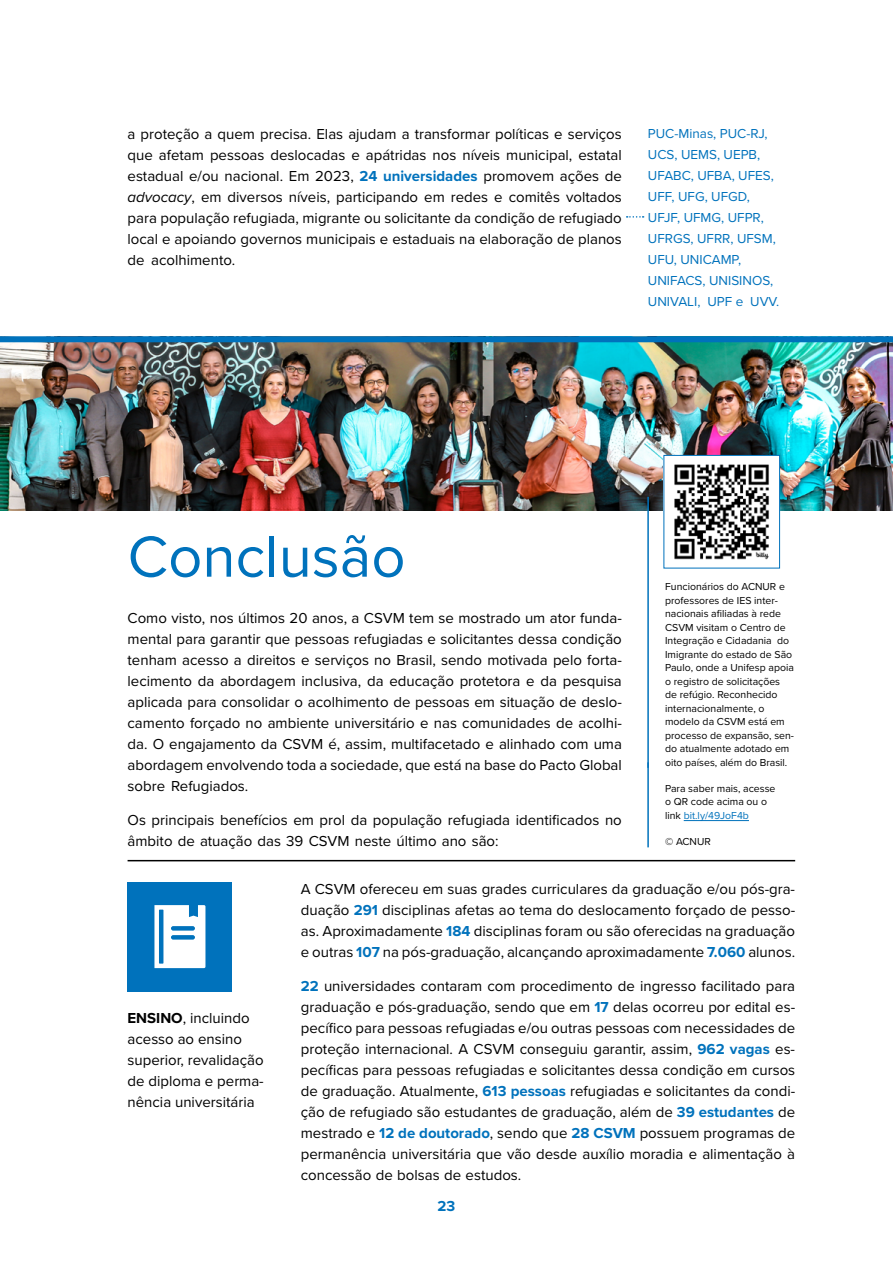
<style>
.page{position:relative;width:893px;height:1263px;background:#fff}
.page>*{position:absolute;margin:0;border:0;box-sizing:border-box;transform-origin:0 0}
.t1{font:60px "Proxima Nova";color:#0072bc}
.t2{font:15px/21px "Proxima Nova";color:#000;text-align:justify}
.t3{font:700 15px "Proxima Nova";color:#0072bc}
.t4{font:13.5px/21px "Proxima Nova";color:#0072bc}
.t5{font:10.5px/13.5px "Proxima Nova";color:#000}
.s1{font-weight:700;color:#0072bc}
.s2{font-style:italic}
.s3{color:#0072bc}
.s4{font-weight:700}
</style>
<div class="page">
<img style="left:0;top:342px;width:893px;height:168px">
<svg style="left:627px;top:216px;width:17px;height:2px"></svg>
<div style="left:128px;top:882px;width:104px;height:109px;background:#0072bc"></div>
<svg style="left:154px;top:905px;width:51px;height:63px;background:#d0e5f2"></svg>
<hr style="left:128px;top:860px;width:667px;height:1px;background:#000">
<div style="left:0;top:336px;width:893px;height:6px;background:#0072bc"></div>
<hr style="left:647px;top:497px;width:2px;height:271px;background:#0072bc">
<hr style="left:647px;top:762px;width:2px;height:85px;background:#0072bc">
<hr style="left:684px;top:820px;width:65px;height:1px;background:#0072bc">
<img style="left:666px;top:457px;width:112px;height:103px">
<div style="left:664px;top:455px;width:116px;height:113px;border:1px solid #0072bc"></div>
<p class="t2" style="left:128px;top:123px;width:496px">a proteção a quem precisa. Elas ajudam a transformar políticas e serviços que afetam pessoas deslocadas e apátridas nos níveis municipal, estatal estadual e/ou nacional. Em 2023, <span class="s1">24 universidades</span> promovem ações de <span class="s2">advocacy</span>, em diversos níveis, participando em redes e comitês voltados para população refugiada, migrante ou solicitante da condição de refugiado local e apoiando governos municipais e estaduais na elaboração de planos de acolhimento.</p>
<p class="t4" style="left:648px;top:123px;width:133px">PUC-Minas, PUC-RJ,<br>UCS, UEMS, UEPB,<br>UFABC, UFBA, UFES,<br>UFF, UFG, UFGD,<br>UFJF, UFMG, UFPR,<br>UFRGS, UFRR, UFSM,<br>UFU, UNICAMP,<br>UNIFACS, UNISINOS,<br>UNIVALI, UPF e UVV.</p>
<h1 class="t1" style="left:128px;top:512px;width:280px">Conclusão</h1>
<p class="t2" style="left:128px;top:607px;width:496px">Como visto, nos últimos 20 anos, a CSVM tem se mostrado um ator funda&shy;mental para garantir que pessoas refugiadas e solicitantes dessa condição tenham acesso a direitos e serviços no Brasil, sendo motivada pelo forta&shy;lecimento da abordagem inclusiva, da educação protetora e da pesquisa aplicada para consolidar o acolhimento de pessoas em situação de deslo&shy;camento forçado no ambiente universitário e nas comunidades de acolhi&shy;da. O engajamento da CSVM é, assim, multifacetado e alinhado com uma abordagem envolvendo toda a sociedade, que está na base do Pacto Global sobre Refugiados.</p>
<p class="t2" style="left:128px;top:809px;width:496px">Os principais benefícios em prol da população refugiada identificados no âmbito de atuação das 39 CSVM neste último ano são:</p>
<p class="t2" style="left:301px;top:878px;width:496px">A CSVM ofereceu em suas grades curriculares da graduação e/ou pós-gra&shy;duação <span class="s1">291</span> disciplinas afetas ao tema do deslocamento forçado de pesso&shy;as. Aproximadamente <span class="s1">184</span> disciplinas foram ou são oferecidas na graduação e outras <span class="s1">107</span> na pós-graduação, alcançando aproximadamente <span class="s1">7.060</span> alunos.</p>
<p class="t2" style="left:301px;top:974px;width:496px"><span class="s1">22</span> universidades contaram com procedimento de ingresso facilitado para graduação e pós-graduação, sendo que em <span class="s1">17</span> delas ocorreu por edital es&shy;pecífico para pessoas refugiadas e/ou outras pessoas com necessidades de proteção internacional. A CSVM conseguiu garantir, assim, <span class="s1">962 vagas</span> es&shy;pecíficas para pessoas refugiadas e solicitantes dessa condição em cursos de graduação. Atualmente, <span class="s1">613 pessoas</span> refugiadas e solicitantes da condi&shy;ção de refugiado são estudantes de graduação, além de <span class="s1">39 estudantes</span> de mestrado e <span class="s1">12 de doutorado</span>, sendo que <span class="s1">28 CSVM</span> possuem programas de permanência universitária que vão desde auxílio moradia e alimentação à concessão de bolsas de estudos.</p>
<p class="t5" style="left:665px;top:579px;width:130px">Funcionários do ACNUR e professores de IES inter&shy;nacionais afiliadas à rede<br>CSVM visitam o Centro de<br>Integração e Cidadania do<br>Imigrante do estado de São<br>Paulo, onde a Unifesp apoia o registro de solicitações de refúgio. Reconhecido internacionalmente, o modelo da CSVM está em processo de expansão, sen&shy;do atualmente adotado em oito países, além do Brasil.</p>
<p class="t5" style="left:665px;top:781px;width:112px">Para saber mais, acesse o QR code acima ou o link <span class="s3">bit.ly/49JoF4b</span></p>
<p class="t5" style="left:665px;top:834px;width:47px">© ACNUR</p>
<p class="t2" style="left:128px;top:1007px;width:138px;text-align:left"><span class="s4">ENSINO</span>, incluindo acesso ao ensino superior, revalidação de diploma e perma&shy;nência universitária</p>
<p class="t3" style="left:438px;top:1195px;width:19px">23</p>
</div>
